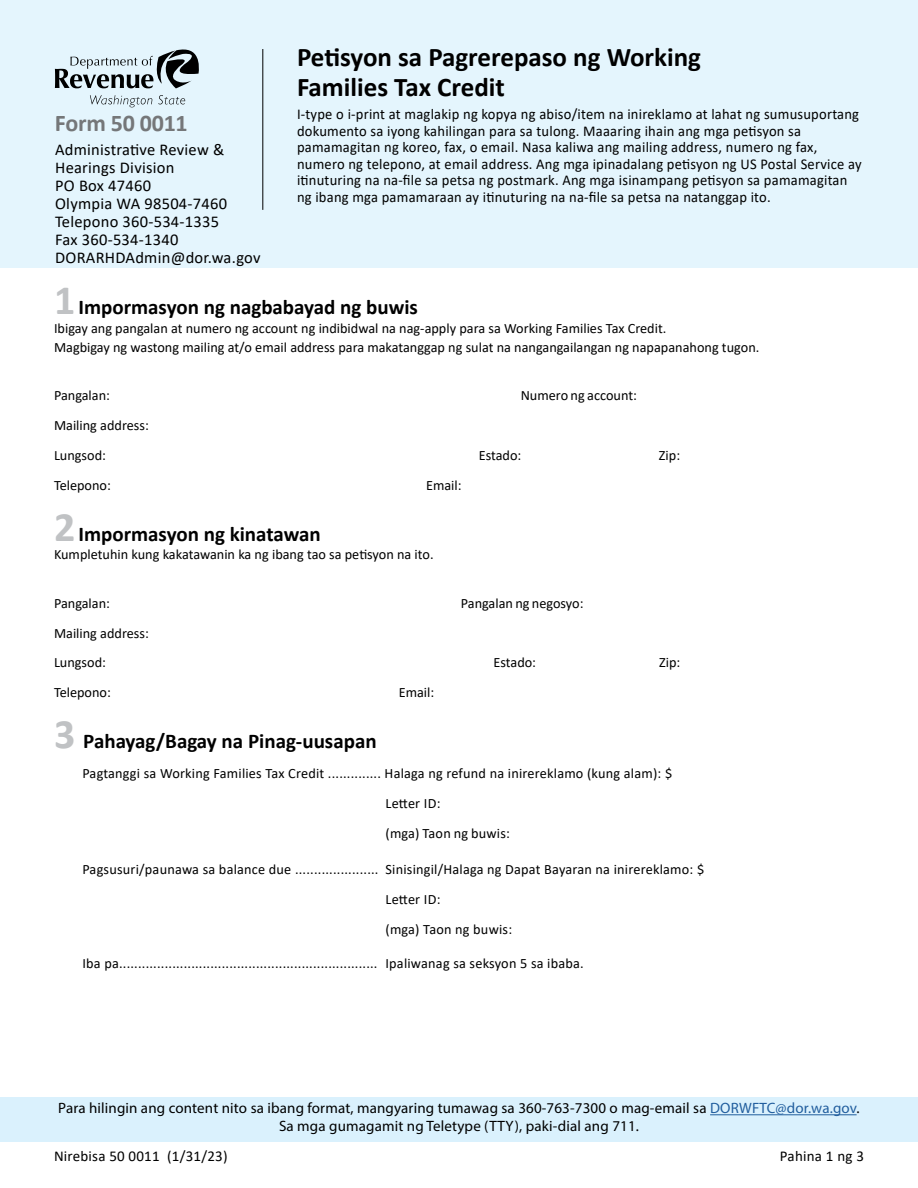
<style>
.page{position:relative;width:918px;height:1188px;background:#fff}
.page>*{position:absolute;margin:0;border:0;box-sizing:border-box;transform-origin:0 0}
.Heading_1__Title_of{font:700 27px/30px "Calibri";color:#000}
.Form_number_at_top{font:700 24px "Calibri";letter-spacing:-.01em;color:#757779}
.Heading_2{font:700 21px "Calibri";color:#000}
.Normal__P{font:16.5px/18px "Calibri";letter-spacing:.015em;color:#000}
.Normal__P-2{font:15px/16.5px "Calibri";letter-spacing:.015em;color:#000}
.t1{font:15px/18px "Myriad Pro";letter-spacing:.01em;color:#000;text-align:center}
.Heading_2-2{font:14.25px/29.8px "Calibri";color:#000}
.Normal__P-3{font:14.25px/29.8px "Calibri";letter-spacing:.015em;color:#000}
.s1{font-size:42px;color:#c0c2c4}
.s2{color:#215e9e}
</style>
<div class="page">
<div style="left:0;top:0;width:918px;height:268px;background:#e4f5fd"></div>
<svg style="left:90px;top:95px;width:62px;height:12px"></svg>
<svg style="left:158px;top:95px;width:27px;height:9px"></svg>
<svg style="left:55px;top:49px;width:144px;height:39px"></svg>
<hr style="left:262px;top:49px;width:1px;height:161px;background:#000">
<div style="left:0;top:1097px;width:918px;height:44px;background:#daf1fd"></div>
<hr style="left:710px;top:1114px;width:147px;height:1px;background:#215e9e">
<p class="Form_number_at_top" style="left:55px;top:106px;width:134px">Form 50 0011</p>
<p class="Normal__P" style="left:55px;top:140px;width:171px">Administrative Review &amp;<br>Hearings Division</p>
<p class="Normal__P" style="left:55px;top:176px;width:97px">PO Box 47460</p>
<p class="Normal__P" style="left:55px;top:194px;width:173px">Olympia WA 98504-7460</p>
<p class="Normal__P" style="left:55px;top:212px;width:165px">Telepono 360-534-1335</p>
<p class="Normal__P" style="left:55px;top:230px;width:125px">Fax 360-534-1340</p>
<p class="Normal__P" style="left:55px;top:248px;width:207px">DORARHDAdmin@dor.wa.gov</p>
<h1 class="Heading_1__Title_of" style="left:297px;top:42px;width:406px">Petisyon sa Pagrerepaso ng Working<br>Families Tax Credit</h1>
<p class="Normal__P-2" style="left:297px;top:106px;width:566px">I-type o i-print at maglakip ng kopya ng abiso/item na inireklamo at lahat ng sumusuportang dokumento sa iyong kahilingan para sa tulong. Maaaring ihain ang mga petisyon sa pamamagitan ng koreo, fax, o email. Nasa kaliwa ang mailing address, numero ng fax, numero ng telepono, at email address. Ang mga ipinadalang petisyon ng US Postal Service ay itinuturing na na-file sa petsa ng postmark. Ang mga isinampang petisyon sa pamamagitan ng ibang mga pamamaraan ay itinuturing na na-file sa petsa na natanggap ito.</p>
<h2 class="Heading_2" style="left:54px;top:293px;width:365px"><span class="s1">1</span>Impormasyon ng nagbabayad ng buwis</h2>
<h2 class="Heading_2-2" style="left:54px;top:313px;width:614px">Ibigay ang pangalan at numero ng account ng indibidwal na nag-apply para sa Working Families Tax Credit.</h2>
<h2 class="Heading_2-2" style="left:54px;top:332px;width:707px">Magbigay ng wastong mailing at/o email address para makatanggap ng sulat na nangangailangan ng napapanahong tugon.</h2>
<h2 class="Heading_2-2" style="left:54px;top:380px;width:58px">Pangalan:</h2>
<h2 class="Heading_2-2" style="left:521px;top:380px;width:118px">Numero ng account:</h2>
<h2 class="Heading_2-2" style="left:54px;top:410px;width:96px">Mailing address:<br>Lungsod:</h2>
<h2 class="Heading_2-2" style="left:479px;top:440px;width:44px">Estado:</h2>
<h2 class="Heading_2-2" style="left:659px;top:440px;width:23px">Zip:</h2>
<h2 class="Heading_2-2" style="left:54px;top:470px;width:58px">Telepono:</h2>
<h2 class="Heading_2-2" style="left:426px;top:470px;width:37px">Email:</h2>
<h2 class="Heading_2" style="left:54px;top:519px;width:268px"><span class="s1">2</span>Impormasyon ng kinatawan</h2>
<h2 class="Heading_2-2" style="left:54px;top:539px;width:381px">Kumpletuhin kung kakatawanin ka ng ibang tao sa petisyon na ito.</h2>
<h2 class="Heading_2-2" style="left:54px;top:588px;width:58px">Pangalan:</h2>
<h2 class="Heading_2-2" style="left:461px;top:588px;width:124px">Pangalan ng negosyo:</h2>
<h2 class="Heading_2-2" style="left:54px;top:618px;width:96px">Mailing address:<br>Lungsod:</h2>
<h2 class="Heading_2-2" style="left:494px;top:647px;width:44px">Estado:</h2>
<h2 class="Heading_2-2" style="left:659px;top:647px;width:23px">Zip:</h2>
<h2 class="Heading_2-2" style="left:54px;top:677px;width:58px">Telepono:</h2>
<h2 class="Heading_2-2" style="left:399px;top:677px;width:37px">Email:</h2>
<h2 class="Heading_2" style="left:54px;top:726px;width:324px"><span class="s1">3</span> Pahayag/Bagay na Pinag-uusapan</h2>
<p class="Normal__P-3" style="left:385px;top:758px;width:288px;text-indent:-303px">Pagtanggi sa Working Families Tax Credit .............. Halaga ng refund na inirereklamo (kung alam): $<br>Letter ID:<br>(mga) Taon ng buwis:</p>
<p class="Normal__P-3" style="left:385px;top:854px;width:320px;text-indent:-303px">Pagsusuri/paunawa sa balance due ...................... Sinisingil/Halaga ng Dapat Bayaran na inirereklamo: $<br>Letter ID:<br>(mga) Taon ng buwis:</p>
<p class="Normal__P-3" style="left:82px;top:948px;width:503px">Iba pa.................................................................... Ipaliwanag sa seksyon 5 sa ibaba.</p>
<p class="t1" style="left:58px;top:1099px;width:803px">Para hilingin ang content nito sa ibang format, mangyaring tumawag sa 360-763-7300 o mag-email sa <span class="s2">DORWFTC@dor.wa.gov</span>.<br>Sa mga gumagamit ng Teletype (TTY), paki-dial ang 711.</p>
<p class="Normal__P-2" style="left:54px;top:1147px;width:175px">Nirebisa 50 0011 (1/31/23)</p>
<p class="Normal__P-2" style="left:780px;top:1147px;width:86px">Pahina 1 ng 3</p>
</div>
